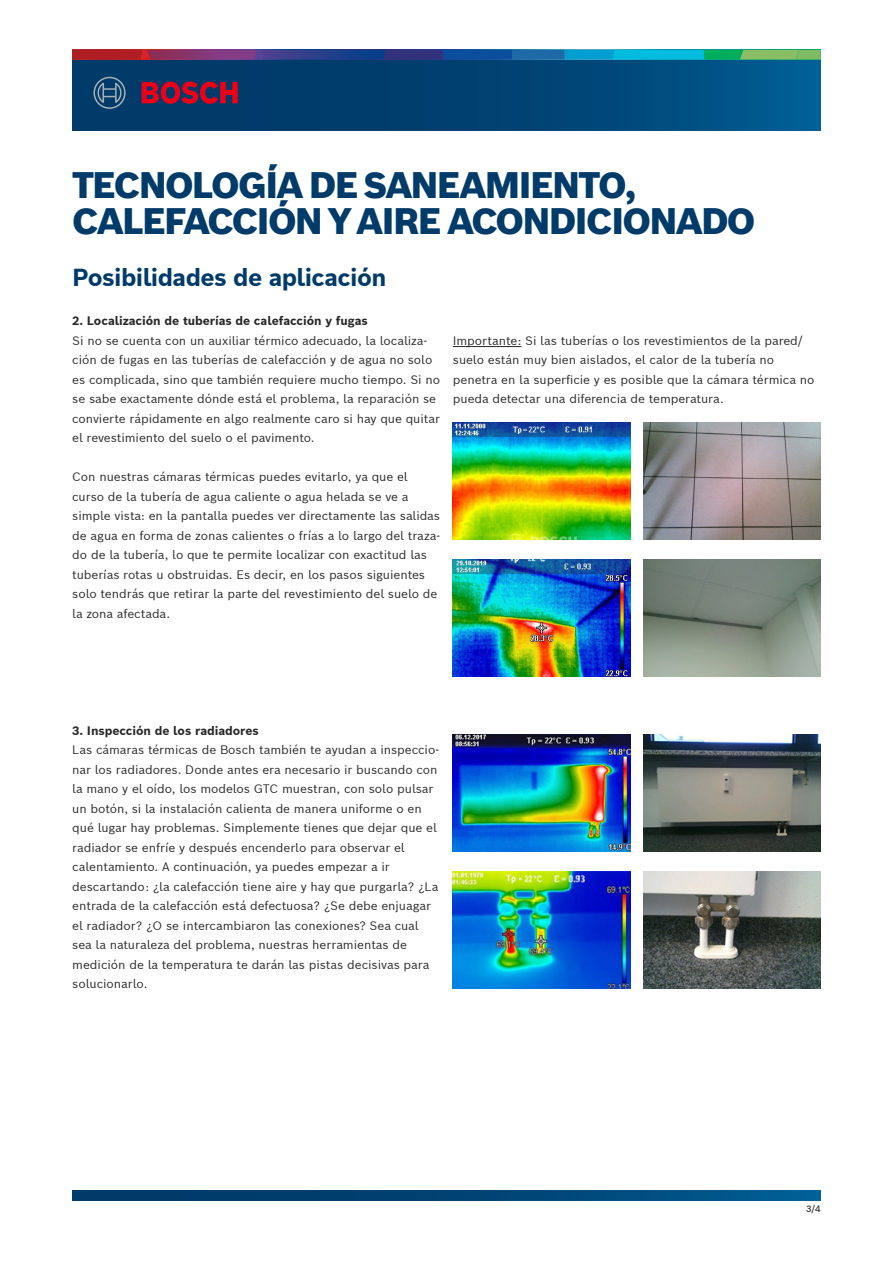
<style>
.page{position:relative;width:893px;height:1263px;background:#fff}
.page>*{position:absolute;margin:0;border:0;box-sizing:border-box;transform-origin:0 0}
.t1{font:900 36px/36px "Bosch Sans";letter-spacing:-.05em;color:#003b6a}
.t2{font:700 24px "Bosch Sans";letter-spacing:-.025em;color:#003b6a}
.t3{font:12px/19.5px "Bosch Sans";letter-spacing:-.005em;color:#292829}
.t4{font:700 12px "Bosch Sans";letter-spacing:-.005em;color:#292829}
.t5{font:500 9px "Bosch Sans";color:#292829}
</style>
<div class="page">
<img style="left:453px;top:423px;width:177px;height:117px">
<img style="left:643px;top:423px;width:178px;height:117px">
<img style="left:453px;top:559px;width:177px;height:117px">
<img style="left:643px;top:559px;width:178px;height:117px">
<img style="left:453px;top:735px;width:177px;height:117px">
<img style="left:453px;top:871px;width:177px;height:117px">
<img style="left:643px;top:735px;width:178px;height:117px">
<img style="left:643px;top:871px;width:178px;height:117px">
<svg style="left:72px;top:59px;width:749px;height:71px;background:#014576"></svg>
<svg style="left:72px;top:50px;width:749px;height:9px;background:#416687"></svg>
<svg style="left:142px;top:82px;width:96px;height:22px;background:#891839"></svg>
<svg style="left:93px;top:77px;width:33px;height:32px"></svg>
<svg style="left:72px;top:1191px;width:749px;height:9px;background:#004677"></svg>
<hr style="left:453px;top:346px;width:68px;height:1px;background:#292829">
<h1 class="t1" style="left:72px;top:167px;width:685px">TECNOLOGÍA DE SANEAMIENTO,<br>CALEFACCIÓN Y AIRE ACONDICIONADO</h1>
<h2 class="t2" style="left:72px;top:261px;width:316px">Posibilidades de aplicación</h2>
<p class="t4" style="left:72px;top:313px;width:297px">2. Localización de tuberías de calefacción y fugas</p>
<p class="t3" style="left:72px;top:330px;width:369px">Si no se cuenta con un auxiliar térmico adecuado, la localiza&shy;ción de fugas en las tuberías de calefacción y de agua no solo es complicada, sino que también requiere mucho tiempo. Si no se sabe exactamente dónde está el problema, la reparación se convierte rápidamente en algo realmente caro si hay que quitar el revestimiento del suelo o el pavimento.</p>
<p class="t3" style="left:72px;top:467px;width:369px">Con nuestras cámaras térmicas puedes evitarlo, ya que el curso de la tubería de agua caliente o agua helada se ve a simple vista: en la pantalla puedes ver directamente las salidas de agua en forma de zonas calientes o frías a lo largo del traza&shy;do de la tubería, lo que te permite localizar con exactitud las tuberías rotas u obstruidas. Es decir, en los pasos siguientes solo tendrás que retirar la parte del revestimiento del suelo de la zona afectada.</p>
<p class="t3" style="left:453px;top:330px;width:363px">Importante: Si las tuberías o los revestimientos de la pared/ suelo están muy bien aislados, el calor de la tubería no penetra en la superficie y es posible que la cámara térmica no pueda detectar una diferencia de temperatura.</p>
<p class="t4" style="left:72px;top:722px;width:188px">3. Inspección de los radiadores</p>
<p class="t3" style="left:72px;top:740px;width:368px">Las cámaras térmicas de Bosch también te ayudan a inspeccio&shy;nar los radiadores. Donde antes era necesario ir buscando con la mano y el oído, los modelos GTC muestran, con solo pulsar un botón, si la instalación calienta de manera uniforme o en qué lugar hay problemas. Simplemente tienes que dejar que el radiador se enfríe y después encenderlo para observar el calentamiento. A continuación, ya puedes empezar a ir descartando: ¿la calefacción tiene aire y hay que purgarla? ¿La entrada de la calefacción está defectuosa? ¿Se debe enjuagar el radiador? ¿O se intercambiaron las conexiones? Sea cual sea la naturaleza del problema, nuestras herramientas de medición de la temperatura te darán las pistas decisivas para solucionarlo.</p>
<p class="t5" style="left:806px;top:1202px;width:16px">3/4</p>
</div>
